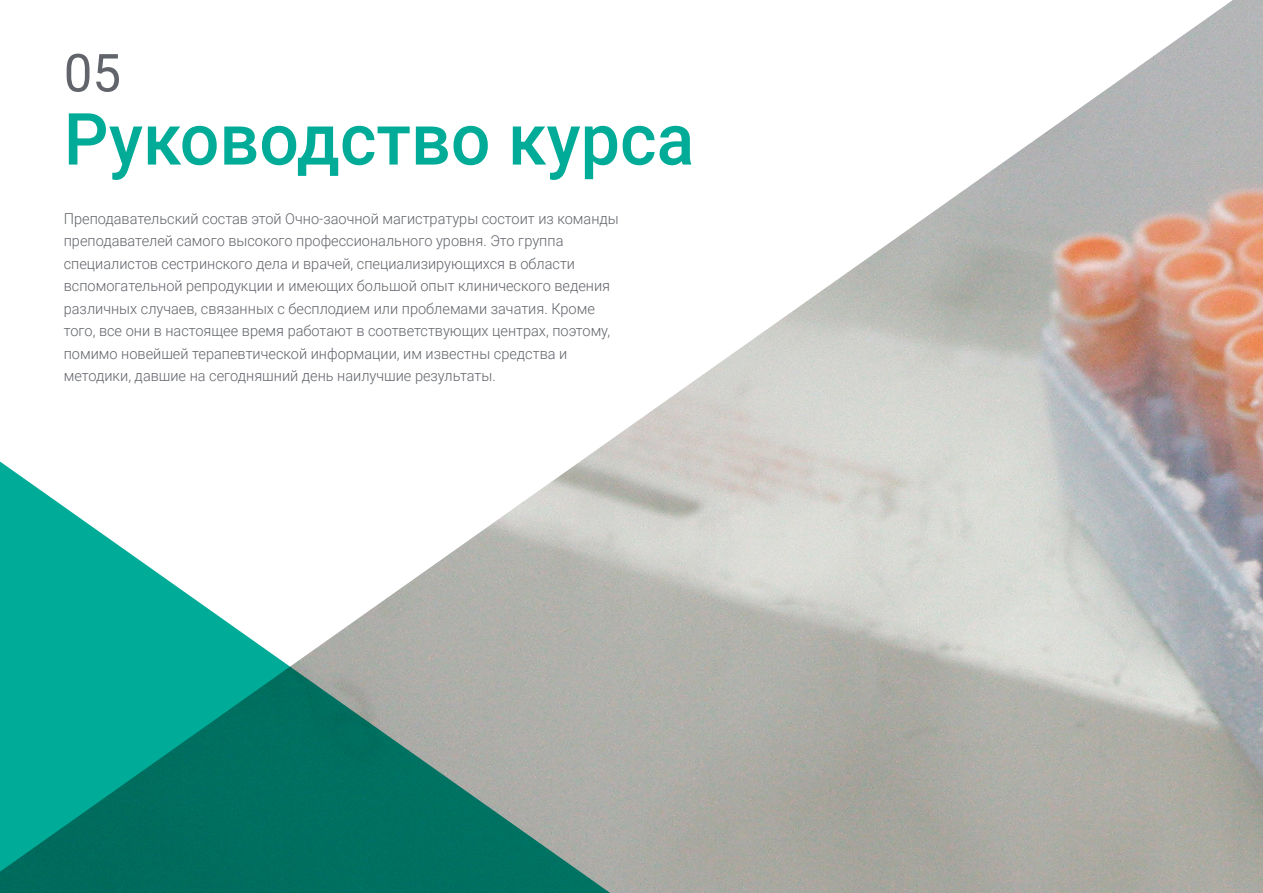
<style>
.page{position:relative;width:1263px;height:893px;background:#fff}
.page>*{position:absolute;margin:0;border:0;box-sizing:border-box;transform-origin:0 0}
.t1{font:500 72px "Roboto";color:#00ab97}
.t2{font:52.5px "Roboto";color:#61646a}
.t3{font:300 15px/22.5px "Roboto";color:#61646a}
</style>
<div class="page">
<img style="left:602px;top:0;width:661px;height:893px">
<svg style="left:0;top:446px;width:640px;height:447px"></svg>
<h2 class="t2" style="left:64px;top:36px;width:59px">05</h2>
<h1 class="t1" style="left:64px;top:89px;width:632px">Руководство курса</h1>
<p class="t3" style="left:64px;top:207px;width:556px">Преподавательский состав этой Очно-заочной магистратуры состоит из команды преподавателей самого высокого профессионального уровня. Это группа специалистов сестринского дела и врачей, специализирующихся в области вспомогательной репродукции и имеющих большой опыт клинического ведения различных случаев, связанных с бесплодием или проблемами зачатия. Кроме того, все они в настоящее время работают в соответствующих центрах, поэтому, помимо новейшей терапевтической информации, им известны средства и методики, давшие на сегодняшний день наилучшие результаты.</p>
</div>
